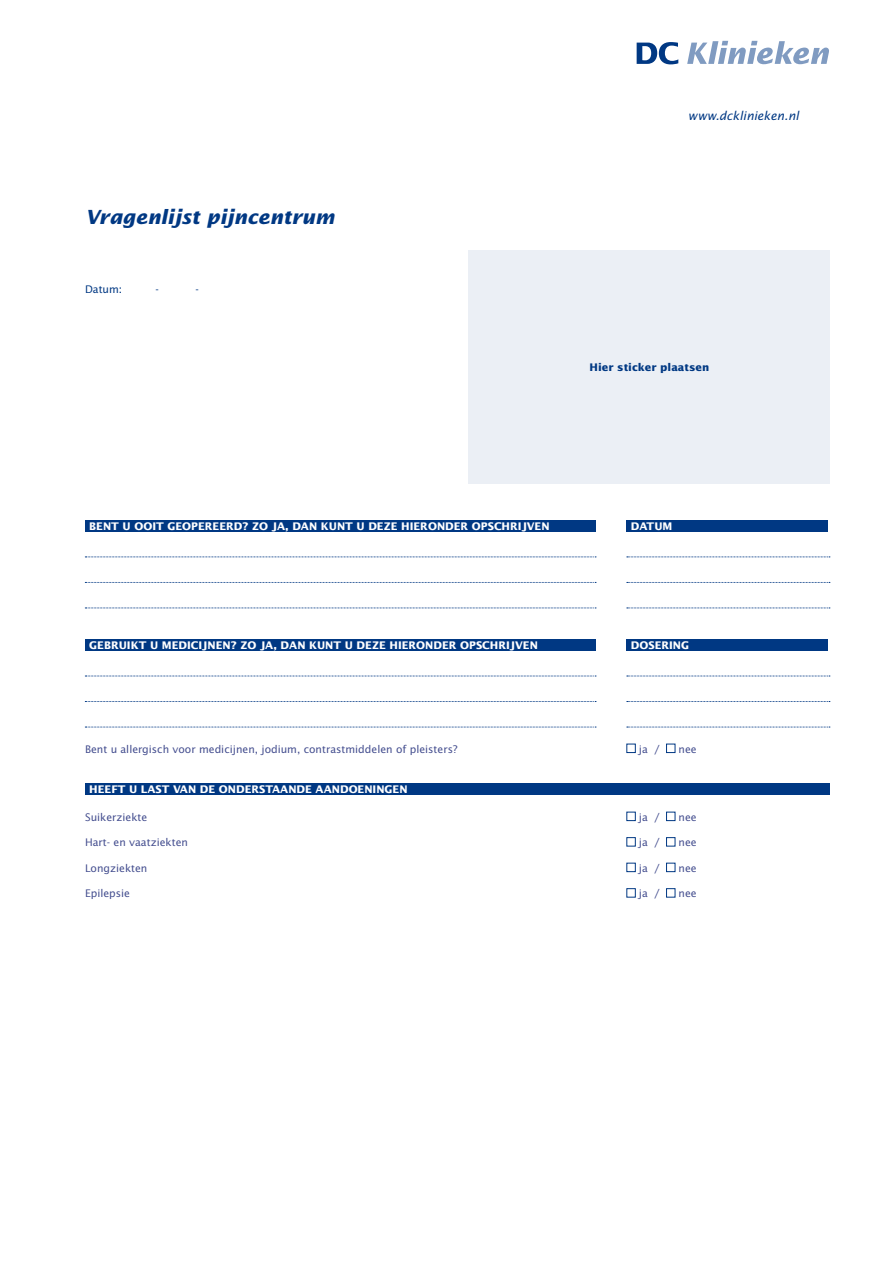
<style>
.page{position:relative;width:893px;height:1263px;background:#fff}
.page>*{position:absolute;margin:0;border:0;box-sizing:border-box;transform-origin:0 0}
.t1{font:italic 700 19.5px "Lucida Sans";color:#003883}
.t2{font:italic 12px "Lucida Sans";color:#003883}
.t3{font:700 10.5px "Lucida Sans";color:#fff}
.t4{font:10.5px "Lucida Sans";color:#444e8f}
.t5{font:700 10.5px "Lucida Sans";color:#003883}
.t6{font:10.5px "Lucida Sans";color:#003883}
</style>
<div class="page">
<div style="left:468px;top:250px;width:361px;height:234px;background:#ebeff5"></div>
<div style="left:85px;top:520px;width:510px;height:12px;background:#003883"></div>
<div style="left:627px;top:520px;width:201px;height:12px;background:#003883"></div>
<svg style="left:85px;top:557px;width:511px;height:1px"></svg>
<svg style="left:627px;top:557px;width:203px;height:1px"></svg>
<svg style="left:85px;top:582px;width:511px;height:1px"></svg>
<svg style="left:627px;top:582px;width:203px;height:1px"></svg>
<svg style="left:85px;top:608px;width:511px;height:1px"></svg>
<svg style="left:627px;top:608px;width:203px;height:1px"></svg>
<div style="left:85px;top:639px;width:510px;height:12px;background:#003883"></div>
<div style="left:627px;top:639px;width:201px;height:12px;background:#003883"></div>
<svg style="left:85px;top:676px;width:511px;height:1px"></svg>
<svg style="left:627px;top:676px;width:203px;height:1px"></svg>
<svg style="left:85px;top:701px;width:511px;height:1px"></svg>
<svg style="left:627px;top:701px;width:203px;height:1px"></svg>
<svg style="left:85px;top:727px;width:511px;height:1px"></svg>
<svg style="left:627px;top:727px;width:203px;height:1px"></svg>
<div style="left:627px;top:744px;width:8px;height:9px;border:1px solid #003883"></div>
<div style="left:666px;top:744px;width:9px;height:9px;border:1px solid #003883"></div>
<div style="left:85px;top:783px;width:744px;height:12px;background:#003883"></div>
<div style="left:627px;top:812px;width:8px;height:9px;border:1px solid #003883"></div>
<div style="left:666px;top:812px;width:9px;height:9px;border:1px solid #003883"></div>
<div style="left:627px;top:837px;width:8px;height:9px;border:1px solid #003883"></div>
<div style="left:666px;top:837px;width:9px;height:9px;border:1px solid #003883"></div>
<div style="left:627px;top:863px;width:8px;height:9px;border:1px solid #003883"></div>
<div style="left:666px;top:863px;width:9px;height:9px;border:1px solid #003883"></div>
<div style="left:627px;top:888px;width:8px;height:9px;border:1px solid #003883"></div>
<div style="left:666px;top:888px;width:9px;height:9px;border:1px solid #003883"></div>
<svg style="left:687px;top:41px;width:142px;height:23px"></svg>
<svg style="left:637px;top:42px;width:41px;height:22px"></svg>
<h1 class="t1" style="left:85px;top:205px;width:251px">Vragenlijst pijncentrum</h1>
<p class="t6" style="left:85px;top:283px;width:39px">Datum:</p>
<p class="t6" style="left:155px;top:283px;width:5px">-</p>
<p class="t6" style="left:195px;top:283px;width:5px">-</p>
<p class="t2" style="left:688px;top:108px;width:113px">www.dcklinieken.nl</p>
<p class="t5" style="left:590px;top:361px;width:121px">HIER STICKER PLAATSEN</p>
<p class="t3" style="left:89px;top:519px;width:462px">BENT U OOIT GEOPEREERD? ZO JA, DAN KUNT U DEZE H IERONDER OPSCH RIJVEN</p>
<p class="t3" style="left:631px;top:519px;width:9px">DATU</p>
<p class="t3" style="left:663px;top:519px;width:11px">M</p>
<p class="t3" style="left:89px;top:638px;width:450px">GEBRUIKT U M EDICIJNEN? ZO JA, DAN KUNT U DEZE H IERONDER OPSCH RIJVEN</p>
<p class="t3" style="left:631px;top:639px;width:9px">DOSERING</p>
<p class="t4" style="left:85px;top:742px;width:374px">Bent u allergisch voor medicijnen, jodium, contrastmiddelen of pleisters?</p>
<p class="t4" style="left:639px;top:742px;width:22px">ja /</p>
<p class="t4" style="left:679px;top:742px;width:20px">nee</p>
<p class="t3" style="left:89px;top:783px;width:320px">HEEFT U LAST VAN DE ONDERSTAANDE AANDOENINGEN</p>
<p class="t4" style="left:85px;top:810px;width:64px">Suikerziekte</p>
<p class="t4" style="left:639px;top:810px;width:22px">ja /</p>
<p class="t4" style="left:679px;top:810px;width:20px">nee</p>
<p class="t4" style="left:85px;top:836px;width:104px">Hart- en vaatziekten</p>
<p class="t4" style="left:639px;top:836px;width:22px">ja /</p>
<p class="t4" style="left:679px;top:836px;width:20px">nee</p>
<p class="t4" style="left:85px;top:862px;width:64px">Longziekten</p>
<p class="t4" style="left:639px;top:862px;width:22px">ja /</p>
<p class="t4" style="left:679px;top:862px;width:20px">nee</p>
<p class="t4" style="left:85px;top:887px;width:47px">Epilepsie</p>
<p class="t4" style="left:639px;top:887px;width:22px">ja /</p>
<p class="t4" style="left:679px;top:887px;width:20px">nee</p>
</div>
